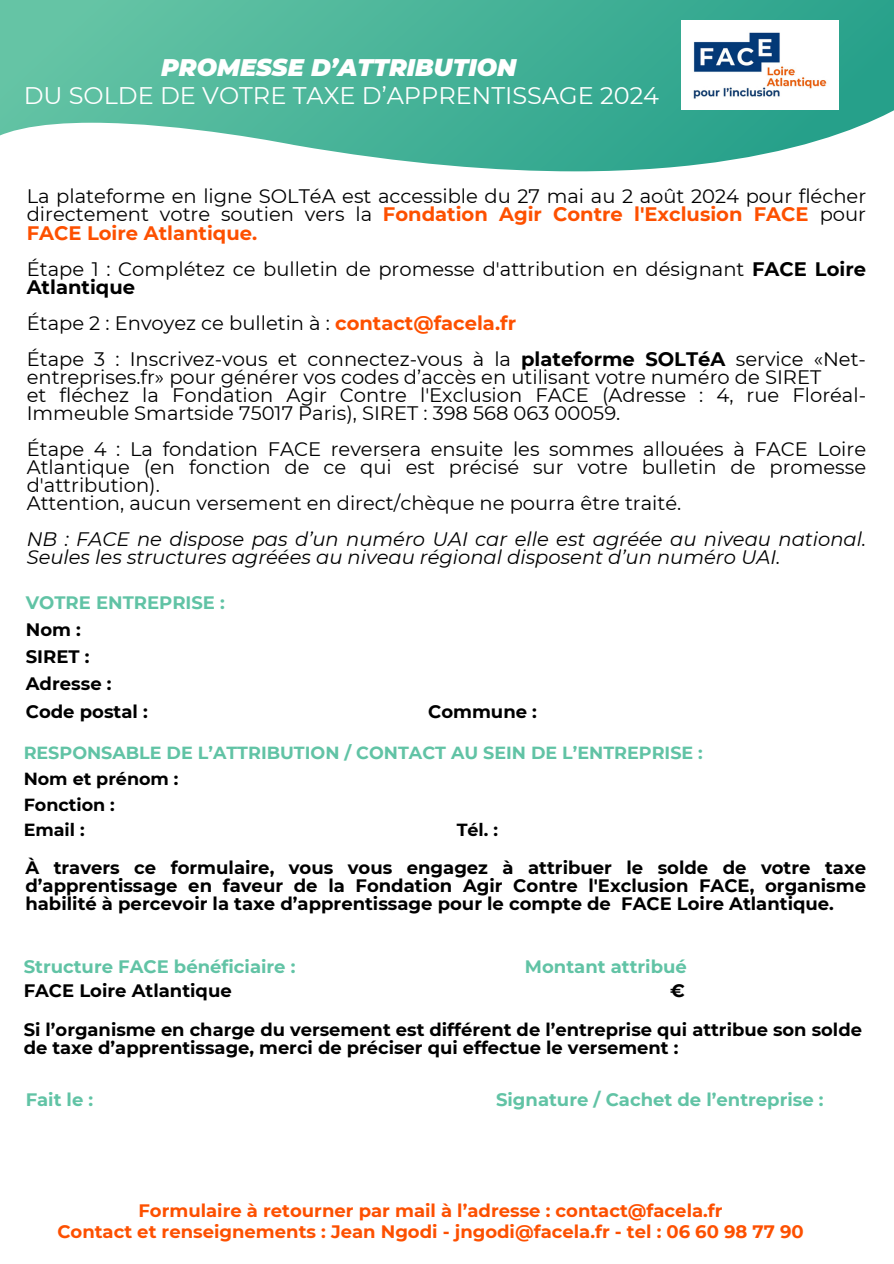
<style>
.page{position:relative;width:894px;height:1264px;background:#fff}
.page>*{position:absolute;margin:0;border:0;box-sizing:border-box;transform-origin:0 0}
.t1{font:24px/28.2px "Montserrat";color:#fff;text-align:center}
.t2{font:19.5px/18px "Montserrat";color:#000}
.t3{font:italic 19.5px/18px "Montserrat";color:#000}
.t4{font:700 18px/27px "Montserrat";color:#000}
.t5{font:700 18px/20.2px "Montserrat";color:#fd5000;text-align:center}
.t6{font:700 18px "Montserrat";color:#61c3a5}
.t7{font:700 17.85px/17.9px "Montserrat";color:#000}
.t8{font:700 17.55px "Montserrat";color:#61c3a5}
.t9{font:700 17.55px "Montserrat";color:#000}
.s1{font-weight:900;font-style:italic}
.s2{font-weight:700;color:#fd5000}
.s3{font-weight:700}
.s4{color:#61c3a5}
</style>
<div class="page">
<svg style="left:0;top:0;width:893px;height:171px;background:#61bda7"></svg>
<img style="left:680px;top:20px;width:158px;height:89px">
<h3 class="t1" style="left:24px;top:53px;width:636px"><span class="s1">PROMESSE D’ATTRIBUTION<br></span>DU SOLDE DE VOTRE TAXE D’APPRENTISSAGE 2024</h3>
<h3 class="t2" style="left:27px;top:187px;width:840px;text-align:justify">La plateforme en ligne SOLTéA est accessible du 27 mai au 2 août 2024 pour flécher directement votre soutien vers la <span class="s2">Fondation Agir Contre l'Exclusion FACE</span> pour <span class="s2">FACE Loire Atlantique.</span></h3>
<h3 class="t2" style="left:27px;top:259px;width:840px">Étape 1 : Complétez ce bulletin de promesse d'attribution en désignant <span class="s3">FACE Loire<br>Atlantique</span></h3>
<h3 class="t2" style="left:27px;top:304px;width:840px;line-height:36px">Étape 2 : Envoyez ce bulletin à : <span class="s2">contact@facela.fr<br></span>Étape 3 : Inscrivez-vous et connectez-vous à la <span class="s3">plateforme SOLTéA</span> service «Net-</h3>
<h3 class="t2" style="left:27px;top:367px;width:840px">entreprises.fr» pour générer vos codes d’accès en utilisant votre numéro de SIRET<br>et fléchez la Fondation Agir Contre l'Exclusion FACE (Adresse : 4, rue Floréal-<br>Immeuble Smartside 75017 Paris), SIRET : 398 568 063 00059.</h3>
<h3 class="t2" style="left:27px;top:439px;width:840px">Étape 4 : La fondation FACE reversera ensuite les sommes allouées à FACE Loire Atlantique (en fonction de ce qui est précisé sur votre bulletin de promesse d'attribution).<br>Attention, aucun versement en direct/chèque ne pourra être traité.</h3>
<h3 class="t3" style="left:27px;top:529px;width:840px">NB : FACE ne dispose pas d’un numéro UAI car elle est agréée au niveau national.<br>Seules les structures agréées au niveau régional disposent d’un numéro UAI.</h3>
<h3 class="t4" style="left:26px;top:589px;width:200px"><span class="s4">VOTRE ENTREPRISE :<br></span>Nom :<br>SIRET :<br>Adresse :<br>Code postal :</h3>
<h3 class="t4" style="left:428px;top:697px;width:110px">Commune :</h3>
<h2 class="t8" style="left:24px;top:741px;width:680px">RESPONSABLE DE L’ATTRIBUTION / CONTACT AU SEIN DE L’ENTREPRISE :</h2>
<p class="t9" style="left:24px;top:767px;width:156px">Nom et prénom :</p>
<p class="t9" style="left:24px;top:793px;width:93px">Fonction :</p>
<p class="t9" style="left:24px;top:819px;width:63px">Email :</p>
<p class="t9" style="left:456px;top:819px;width:43px">Tél. :</p>
<p class="t4" style="left:25px;top:858px;width:842px;line-height:18px;text-align:justify">À travers ce formulaire, vous vous engagez à attribuer le solde de votre taxe d’apprentissage en faveur de la Fondation Agir Contre l'Exclusion FACE, organisme habilité à percevoir la taxe d’apprentissage pour le compte de FACE Loire Atlantique.</p>
<h2 class="t6" style="left:24px;top:955px;width:273px">Structure FACE bénéficiaire :</h2>
<h2 class="t6" style="left:525px;top:955px;width:163px">Montant attribué</h2>
<h2 class="t4" style="left:24px;top:976px;width:209px">FACE Loire Atlantique</h2>
<h2 class="t4" style="left:670px;top:976px;width:16px">€</h2>
<h2 class="t7" style="left:24px;top:1020px;width:839px">Si l’organisme en charge du versement est différent de l’entreprise qui attribue son solde de taxe d’apprentissage, merci de préciser qui effectue le versement :</h2>
<h2 class="t6" style="left:26px;top:1088px;width:69px">Fait le :</h2>
<h2 class="t6" style="left:496px;top:1088px;width:329px">Signature / Cachet de l’entreprise :</h2>
<h2 class="t5" style="left:57px;top:1200px;width:747px">Formulaire à retourner par mail à l’adresse : contact@facela.fr<br>Contact et renseignements : Jean Ngodi - jngodi@facela.fr - tel : 06 60 98 77 90</h2>
</div>
